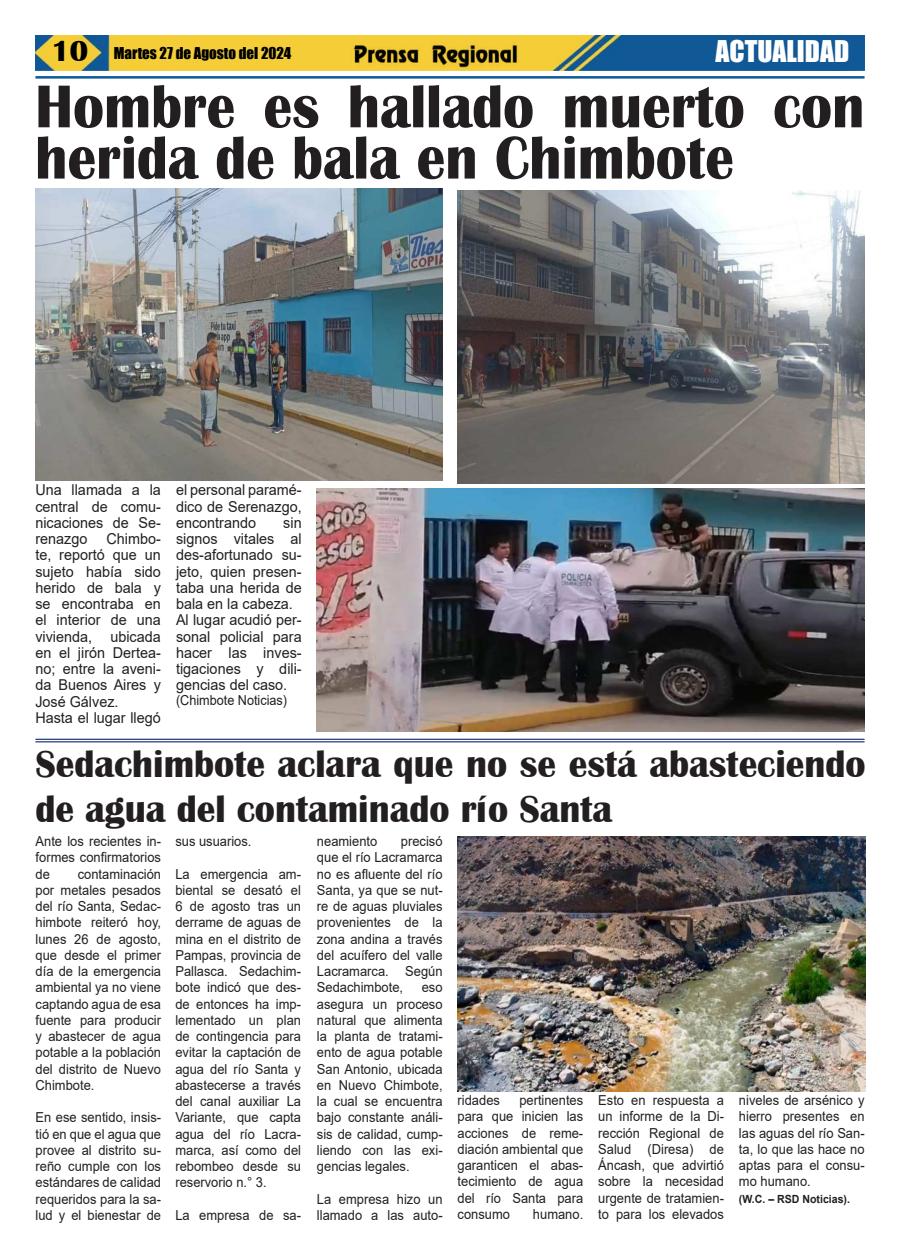
<style>
.page{position:relative;width:900px;height:1258px;background:#fff}
.page>*{position:absolute;margin:0;border:0;box-sizing:border-box;transform-origin:0 0}
.t1{font:700 62.5px/51.2px "Britannic";color:#231f20;scale:.92 1}
.t2{font:700 39.25px/45px "Britannic";color:#231f20;scale:.95 1}
.t3{font:27.5px "Impact";color:#fff}
.t4{font:15px/16.2px "Arial";color:#231f20;text-align:justify;scale:.96 1}
.t5{font:15px "Impact";color:#000}
.t6{font:13.75px/16.2px "Arial";color:#231f20;text-align:justify;scale:.94 1}
.t7{font:13.75px "Arial";color:#231f20;scale:.92 1}
.t8{font:700 11.25px "Arial";color:#231f20;scale:.94 1}
.s1{font-family:"Britannic";font-weight:700;font-size:30px}
</style>
<div class="page">
<img style="left:35px;top:35px;width:830px;height:36px">
<hr style="left:35px;top:76px;width:830px;height:3px;background:#0f5998">
<img style="left:351px;top:41px;width:169px;height:27px">
<img style="left:458px;top:191px;width:407px;height:292px">
<hr style="left:35px;top:739px;width:830px;height:1px;background:#253b7e">
<hr style="left:35px;top:741px;width:830px;height:1px;background:#253b7e">
<img style="left:35px;top:189px;width:407px;height:292px">
<img style="left:317px;top:489px;width:548px;height:242px">
<img style="left:457px;top:836px;width:408px;height:255px">
<p class="t5" style="left:52px;top:47px;width:241px"><span class="s1">10</span> Martes 27 de Agosto del 2024</p>
<h3 class="t3" style="left:716px;top:37px;width:135px">ACTUALIDAD</h3>
<h1 class="t1" style="left:35px;top:81px;width:903px">Hombre es hallado muerto con herida de bala en Chimbote</h1>
<p class="t4" style="left:35px;top:482px;width:132px">Una llamada a la central de comu&shy;nicaciones de Se&shy;renazgo</p>
<p class="t4" style="left:35px;top:531px;width:132px;text-align:left;text-indent:71px">Chimbo&shy;te, reportó que un sujeto había sido herido de bala y se encontraba en el interior de una vivienda, ubicada en el jirón Dertea&shy;no; entre la aveni&shy;da Buenos Aires y<br>José Gálvez.<br>Hasta el lugar llegó</p>
<p class="t4" style="left:176px;top:483px;width:132px">el personal paramé&shy;dico de Serenazgo, encontrando</p>
<p class="t4" style="left:176px;top:516px;width:132px;text-align:left;text-indent:107px">sin signos vitales al des-afortunado su&shy;jeto, quien presen&shy;taba una herida de bala en la cabeza.<br>Al lugar acudió per&shy;sonal policial para hacer las inves&shy;tigaciones y dili&shy;gencias del caso.</p>
<p class="t7" style="left:176px;top:691px;width:122px">(Chimbote Noticias)</p>
<h2 class="t2" style="left:35px;top:741px;width:875px">Sedachimbote aclara que no se está abasteciendo de agua del contaminado río Santa</h2>
<p class="t6" style="left:36px;top:833px;width:135px">Ante los recientes in&shy;formes con昀椀rmatorios de</p>
<p class="t6" style="left:175px;top:833px;width:83px">sus usuarios.</p>
<p class="t6" style="left:175px;top:865px;width:135px">La emergencia am&shy;biental se desató el 6 de agosto tras un derrame de aguas de mina en el distrito de Pampas, provincia de Pallasca. Sedachim&shy;bote indicó que des&shy;de entonces ha imp&shy;lementado un plan de contingencia para evitar la captación de agua del río Santa y abastecerse a través del canal auxiliar La Variante, que capta agua del río Lacra&shy;marca, así como del rebombeo desde su reservorio n.° 3.</p>
<p class="t6" style="left:175px;top:1207px;width:135px">La empresa de sa-</p>
<p class="t6" style="left:317px;top:834px;width:135px;text-indent:84px">precisó que el río Lacramarca no es a昀氀uente del río Santa, ya que se nut&shy;re de aguas pluviales provenientes de la zona andina a través del acuífero del valle Lacramarca. Según Sedachimbote,</p>
<p class="t6" style="left:317px;top:834px;width:66px">neamiento</p>
<p class="t6" style="left:36px;top:867px;width:135px;text-indent:42px">contaminación por metales pesados del río Santa, Sedac&shy;himbote reiteró hoy, lunes 26 de agosto, que desde el primer día de la emergencia ambiental ya no viene captando agua de esa fuente para producir y abastecer de agua potable a la población del distrito de Nuevo Chimbote.</p>
<p class="t6" style="left:36px;top:1109px;width:135px">En ese sentido, insis&shy;tió en que el agua que provee al distrito su&shy;reño cumple con los estándares de calidad requeridos para la sa&shy;lud y el bienestar de</p>
<p class="t6" style="left:317px;top:979px;width:135px;text-indent:105px">eso asegura un proceso natural que alimenta la planta de tratami&shy;ento de agua potable San Antonio, ubicada en Nuevo Chimbote, la cual se encuentra bajo constante análi&shy;sis de calidad, cump&shy;liendo con las exi&shy;gencias legales.</p>
<p class="t6" style="left:317px;top:1190px;width:135px">La empresa hizo un llamado a las auto-</p>
<p class="t6" style="left:598px;top:1093px;width:135px">Esto en respuesta a un informe de la Di&shy;rección Regional de Salud (Diresa) de Áncash, que advirtió sobre la necesidad urgente de tratamien&shy;to para los elevados</p>
<p class="t6" style="left:739px;top:1092px;width:135px">niveles de arsénico y hierro presentes en las aguas del río San&shy;ta, lo que las hace no aptas para el consu&shy;mo humano.</p>
<p class="t6" style="left:458px;top:1093px;width:135px;text-indent:62px">pertinentes para que inicien las acciones de reme&shy;diación ambiental que garanticen el abas&shy;tecimiento de agua del río Santa para consumo</p>
<p class="t6" style="left:458px;top:1093px;width:47px">ridades</p>
<p class="t8" style="left:739px;top:1194px;width:120px">(W.C. – RSD Noticias).</p>
<p class="t6" style="left:533px;top:1206px;width:55px">humano.</p>
</div>
